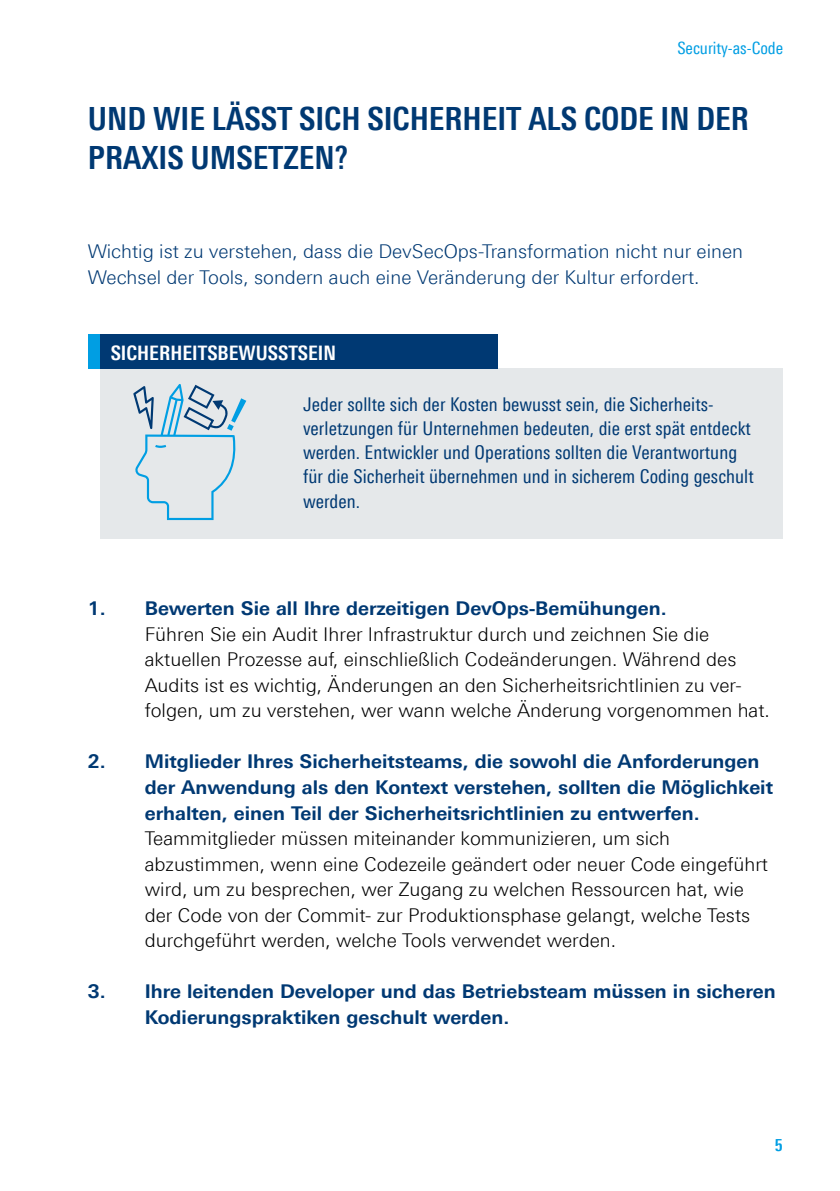
<style>
.page{position:relative;width:840px;height:1191px;background:#fff}
.page>*{position:absolute;margin:0;border:0;box-sizing:border-box;transform-origin:0 0}
.t1{font:700 32px/38.4px "Linotype Univers 620 Cn";color:#003973}
.t2{font:700 20px "Linotype Univers 620 Cn";color:#fff}
.t3{font:300 19px/25.6px "Linotype Univers 330";color:#000}
.t4{font:700 19px/25.6px "Linotype Univers 630";color:#003973}
.t5{font:19px/24.2px "Linotype Univers 420 Cn";letter-spacing:.005em;color:#003973}
.t6{font:300 19px/25.6px "Linotype Univers 330";color:#003973}
.t7{font:17px "Linotype Univers 420 Cn";color:#009ee3}
.t8{font:700 17px "Linotype Univers 620 Cn";color:#009ee3}
</style>
<div class="page">
<div style="left:101px;top:369px;width:681px;height:170px;background:#e5e8ea"></div>
<div style="left:88px;top:334px;width:13px;height:35px;background:#009ee3"></div>
<div style="left:101px;top:334px;width:396px;height:35px;background:#003973"></div>
<svg style="left:133px;top:384px;width:113px;height:136px"></svg>
<p class="t7" style="left:677px;top:38px;width:107px">Security-as-Code</p>
<h1 class="t1" style="left:88px;top:100px;width:662px">UND WIE LÄSST SICH SICHERHEIT ALS CODE IN DER<br>PRAXIS UMSETZEN?</h1>
<p class="t6" style="left:88px;top:238px;width:656px">Wichtig ist zu verstehen, dass die DevSecOps-Transformation nicht nur einen<br>Wechsel der Tools, sondern auch eine Veränderung der Kultur erfordert.</p>
<p class="t2" style="left:111px;top:341px;width:227px">SICHERHEITSBEWUSSTSEIN</p>
<p class="t5" style="left:303px;top:392px;width:452px">Jeder sollte sich der Kosten bewusst sein, die Sicherheits&shy;verletzungen für Unternehmen bedeuten, die erst spät entdeckt werden. Entwickler und Operations sollten die Verantwortung für die Sicherheit übernehmen und in sicherem Coding geschult werden.</p>
<p class="t4" style="left:88px;top:595px;width:580px">1. Bewerten Sie all Ihre derzeitigen DevOps-Bemühungen.</p>
<p class="t3" style="left:145px;top:621px;width:626px">Führen Sie ein Audit Ihrer Infrastruktur durch und zeichnen Sie die aktuellen Prozesse auf, einschließlich Codeänderungen. Während des Audits ist es wichtig, Änderungen an den Sicherheitsrichtlinien zu ver&shy;folgen, um zu verstehen, wer wann welche Änderung vorgenommen hat.</p>
<p class="t4" style="left:145px;top:748px;width:629px;text-indent:-57px">2. Mitglieder Ihres Sicherheitsteams, die sowohl die Anforderungen der Anwendung als den Kontext verstehen, sollten die Möglichkeit erhalten, einen Teil der Sicherheitsrichtlinien zu entwerfen.</p>
<p class="t3" style="left:145px;top:825px;width:624px">Teammitglieder müssen miteinander kommunizieren, um sich abzustimmen, wenn eine Codezeile geändert oder neuer Code eingeführt wird, um zu besprechen, wer Zugang zu welchen Ressourcen hat, wie der Code von der Commit- zur Produktionsphase gelangt, welche Tests durchgeführt werden, welche Tools verwendet werden.</p>
<p class="t4" style="left:145px;top:978px;width:632px;text-indent:-57px">3. Ihre leitenden Developer und das Betriebsteam müssen in sicheren<br>Kodierungspraktiken geschult werden.</p>
<p class="t8" style="left:774px;top:1135px;width:10px">5</p>
</div>
